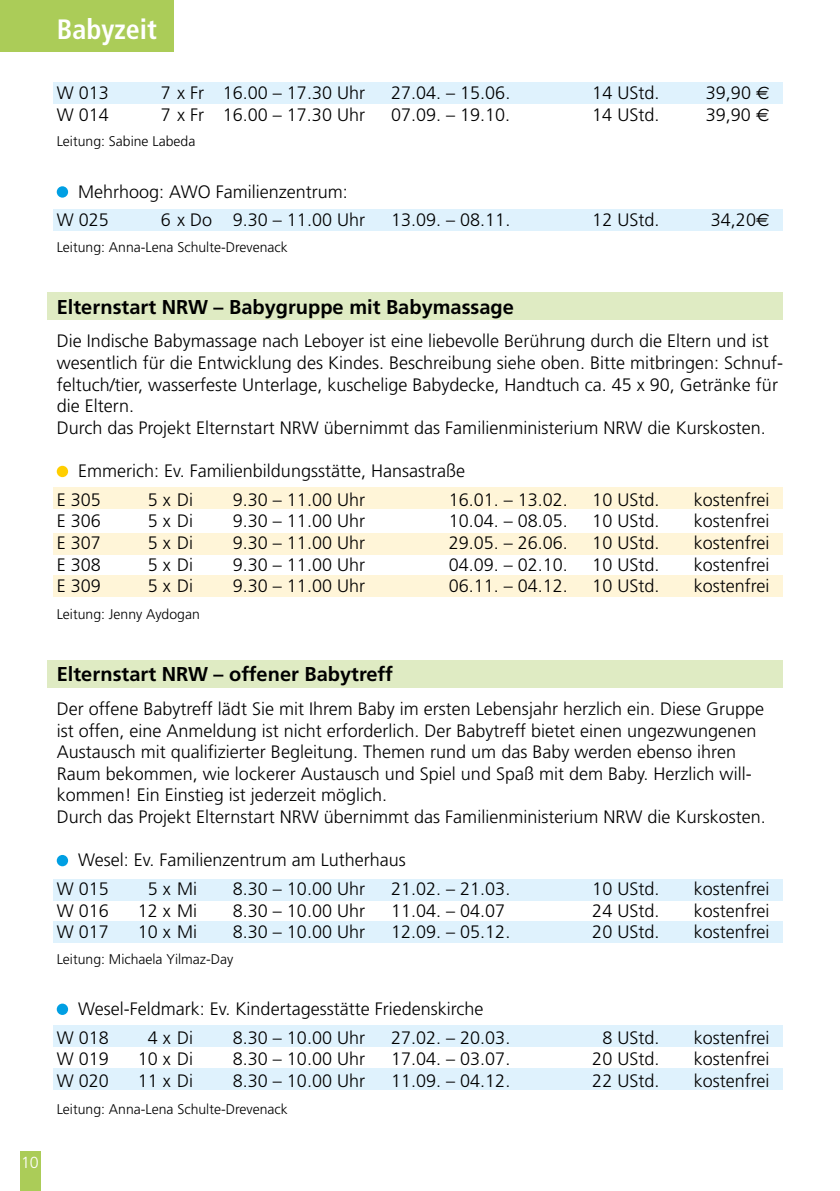
<style>
.page{position:relative;width:840px;height:1191px;background:#fff}
.page>*{position:absolute;margin:0;border:0;box-sizing:border-box;transform-origin:0 0}
.t1{font:700 condensed 28px "Frutiger";color:#fff}
.t2{font:700 20px "Frutiger";color:#000}
.t3{font:300 18px/21.6px "Frutiger";color:#000}
.t4{font:300 16px "Frutiger";color:#fff}
.t5{font:300 14px "Frutiger";color:#000}
.s1{font-family:"Euro Sans";font-weight:400}
</style>
<div class="page">
<div style="left:20px;top:1151px;width:20px;height:40px;background:#abcc58"></div>
<div style="left:0;top:0;width:173px;height:51px;background:#abcc58"></div>
<div style="left:53px;top:533px;width:729px;height:21px;background:#fff5d8"></div>
<div style="left:53px;top:575px;width:729px;height:21px;background:#fff5d8"></div>
<div style="left:53px;top:921px;width:729px;height:21px;background:#dff2fd"></div>
<div style="left:53px;top:879px;width:729px;height:21px;background:#dff2fd"></div>
<div style="left:53px;top:1025px;width:729px;height:21px;background:#dff2fd"></div>
<div style="left:53px;top:1068px;width:729px;height:22px;background:#dff2fd"></div>
<div style="left:53px;top:210px;width:729px;height:21px;background:#dff2fd"></div>
<div style="left:48px;top:660px;width:734px;height:28px;background:#dfebc3"></div>
<div style="left:53px;top:82px;width:729px;height:21px;background:#dff2fd"></div>
<div style="left:53px;top:488px;width:729px;height:21px;background:#fff5d8"></div>
<div style="left:48px;top:292px;width:734px;height:28px;background:#dfebc3"></div>
<div style="left:57px;top:186px;width:11px;height:12px;background:#009fe3;border-radius:50%"></div>
<div style="left:57px;top:466px;width:11px;height:11px;background:#ffce00;border-radius:50%"></div>
<div style="left:57px;top:855px;width:11px;height:11px;background:#009fe3;border-radius:50%"></div>
<div style="left:57px;top:1003px;width:11px;height:12px;background:#009fe3;border-radius:50%"></div>
<p class="t4" style="left:21px;top:1153px;width:19px">10</p>
<h1 class="t1" style="left:57px;top:12px;width:102px">Babyzeit</h1>
<p class="t3" style="left:57px;top:82px;width:54px">W 013</p>
<p class="t3" style="left:161px;top:82px;width:206px">7 x Fr 16.00 – 17.30 Uhr</p>
<p class="t3" style="left:391px;top:82px;width:121px">27.04. – 15.06.</p>
<p class="t3" style="left:592px;top:82px;width:69px">14 UStd.</p>
<p class="t3" style="left:705px;top:82px;width:65px">39,90 <span class="s1">E</span></p>
<p class="t3" style="left:57px;top:104px;width:54px">W 014</p>
<p class="t3" style="left:161px;top:104px;width:206px">7 x Fr 16.00 – 17.30 Uhr</p>
<p class="t3" style="left:391px;top:104px;width:121px">07.09. – 19.10.</p>
<p class="t3" style="left:592px;top:104px;width:69px">14 UStd.</p>
<p class="t3" style="left:705px;top:104px;width:65px">39,90 <span class="s1">E</span></p>
<p class="t5" style="left:57px;top:134px;width:140px">Leitung: Sabine Labeda</p>
<p class="t3" style="left:57px;top:177px;width:292px;line-height:28.6px;text-indent:21px">Mehrhoog: AWO Familienzentrum:<br>W 025</p>
<p class="t3" style="left:161px;top:209px;width:206px">6 x Do 9.30 – 11.00 Uhr</p>
<p class="t3" style="left:391px;top:209px;width:121px">13.09. – 08.11.</p>
<p class="t3" style="left:592px;top:209px;width:69px">12 UStd.</p>
<p class="t3" style="left:710px;top:209px;width:60px">34,20<span class="s1">E</span></p>
<p class="t5" style="left:57px;top:239px;width:232px">Leitung: Anna-Lena Schulte-Drevenack</p>
<p class="t2" style="left:57px;top:295px;width:458px">Elternstart NRW – Babygruppe mit Babymassage</p>
<p class="t3" style="left:57px;top:330px;width:727px">Die Indische Babymassage nach Leboyer ist eine liebevolle Berührung durch die Eltern und ist wesentlich für die Entwicklung des Kindes. Beschreibung siehe oben. Bitte mitbringen: Schnuf&shy;feltuch/tier, wasserfeste Unterlage, kuschelige Babydecke, Handtuch ca. 45 x 90, Getränke für die Eltern.<br>Durch das Projekt Elternstart NRW übernimmt das Familienministerium NRW die Kurskosten.</p>
<p class="t3" style="left:57px;top:456px;width:410px;line-height:28.6px;text-indent:21px">Emmerich: Ev. Familienbildungsstätte, Hansastraße<br>E 305</p>
<p class="t3" style="left:148px;top:489px;width:47px">5 x Di</p>
<p class="t3" style="left:233px;top:489px;width:134px">9.30 – 11.00 Uhr</p>
<p class="t3" style="left:448px;top:489px;width:121px">16.01. – 13.02.</p>
<p class="t3" style="left:592px;top:489px;width:69px">10 UStd.</p>
<p class="t3" style="left:693px;top:489px;width:77px">kostenfrei</p>
<p class="t3" style="left:57px;top:510px;width:46px">E 306</p>
<p class="t3" style="left:148px;top:510px;width:47px">5 x Di</p>
<p class="t3" style="left:233px;top:510px;width:134px">9.30 – 11.00 Uhr</p>
<p class="t3" style="left:448px;top:510px;width:121px">10.04. – 08.05.</p>
<p class="t3" style="left:592px;top:510px;width:69px">10 UStd.</p>
<p class="t3" style="left:693px;top:510px;width:77px">kostenfrei</p>
<p class="t3" style="left:57px;top:532px;width:46px">E 307</p>
<p class="t3" style="left:148px;top:532px;width:47px">5 x Di</p>
<p class="t3" style="left:233px;top:532px;width:134px">9.30 – 11.00 Uhr</p>
<p class="t3" style="left:448px;top:532px;width:121px">29.05. – 26.06.</p>
<p class="t3" style="left:592px;top:532px;width:69px">10 UStd.</p>
<p class="t3" style="left:693px;top:532px;width:77px">kostenfrei</p>
<p class="t3" style="left:57px;top:553px;width:46px">E 308</p>
<p class="t3" style="left:148px;top:553px;width:47px">5 x Di</p>
<p class="t3" style="left:233px;top:553px;width:134px">9.30 – 11.00 Uhr</p>
<p class="t3" style="left:448px;top:553px;width:121px">04.09. – 02.10.</p>
<p class="t3" style="left:592px;top:553px;width:69px">10 UStd.</p>
<p class="t3" style="left:693px;top:553px;width:77px">kostenfrei</p>
<p class="t3" style="left:57px;top:575px;width:46px">E 309</p>
<p class="t3" style="left:148px;top:575px;width:47px">5 x Di</p>
<p class="t3" style="left:233px;top:575px;width:134px">9.30 – 11.00 Uhr</p>
<p class="t3" style="left:448px;top:575px;width:121px">06.11. – 04.12.</p>
<p class="t3" style="left:592px;top:575px;width:69px">10 UStd.</p>
<p class="t3" style="left:693px;top:575px;width:77px">kostenfrei</p>
<p class="t5" style="left:57px;top:606px;width:144px">Leitung: Jenny Aydogan</p>
<p class="t2" style="left:57px;top:662px;width:337px">Elternstart NRW – offener Babytreff</p>
<p class="t3" style="left:57px;top:698px;width:710px">Der offene Babytreff lädt Sie mit Ihrem Baby im ersten Lebensjahr herzlich ein. Diese Gruppe ist offen, eine Anmeldung ist nicht erforderlich. Der Babytreff bietet einen ungezwungenen Austausch mit qualifizierter Begleitung. Themen rund um das Baby werden ebenso ihren Raum bekommen, wie lockerer Austausch und Spiel und Spaß mit dem Baby. Herzlich will&shy;kommen! Ein Einstieg ist jederzeit möglich.<br>Durch das Projekt Elternstart NRW übernimmt das Familienministerium NRW die Kurskosten.</p>
<p class="t3" style="left:57px;top:845px;width:350px;line-height:28.6px;text-indent:21px">Wesel: Ev. Familienzentrum am Lutherhaus<br>W 015</p>
<p class="t3" style="left:148px;top:878px;width:51px">5 x Mi</p>
<p class="t3" style="left:233px;top:878px;width:134px">8.30 – 10.00 Uhr</p>
<p class="t3" style="left:391px;top:878px;width:121px">21.02. – 21.03.</p>
<p class="t3" style="left:592px;top:878px;width:69px">10 UStd.</p>
<p class="t3" style="left:693px;top:878px;width:77px">kostenfrei</p>
<p class="t3" style="left:57px;top:899px;width:54px">W 016</p>
<p class="t3" style="left:138px;top:899px;width:61px">12 x Mi</p>
<p class="t3" style="left:233px;top:899px;width:134px">8.30 – 10.00 Uhr</p>
<p class="t3" style="left:391px;top:899px;width:116px">11.04. – 04.07</p>
<p class="t3" style="left:592px;top:899px;width:69px">24 UStd.</p>
<p class="t3" style="left:693px;top:899px;width:77px">kostenfrei</p>
<p class="t3" style="left:57px;top:921px;width:54px">W 017</p>
<p class="t3" style="left:138px;top:921px;width:61px">10 x Mi</p>
<p class="t3" style="left:233px;top:921px;width:134px">8.30 – 10.00 Uhr</p>
<p class="t3" style="left:391px;top:921px;width:121px">12.09. – 05.12.</p>
<p class="t3" style="left:592px;top:921px;width:69px">20 UStd.</p>
<p class="t3" style="left:693px;top:921px;width:77px">kostenfrei</p>
<p class="t5" style="left:57px;top:951px;width:178px">Leitung: Michaela Yilmaz-Day</p>
<p class="t3" style="left:57px;top:994px;width:428px;line-height:28.6px;text-indent:21px">Wesel-Feldmark: Ev. Kindertagesstätte Friedenskirche<br>W 018</p>
<p class="t3" style="left:148px;top:1026px;width:47px">4 x Di</p>
<p class="t3" style="left:233px;top:1026px;width:134px">8.30 – 10.00 Uhr</p>
<p class="t3" style="left:391px;top:1026px;width:121px">27.02. – 20.03.</p>
<p class="t3" style="left:602px;top:1026px;width:59px">8 UStd.</p>
<p class="t3" style="left:693px;top:1026px;width:77px">kostenfrei</p>
<p class="t3" style="left:57px;top:1048px;width:54px">W 019</p>
<p class="t3" style="left:138px;top:1048px;width:57px">10 x Di</p>
<p class="t3" style="left:233px;top:1048px;width:134px">8.30 – 10.00 Uhr</p>
<p class="t3" style="left:391px;top:1048px;width:121px">17.04. – 03.07.</p>
<p class="t3" style="left:592px;top:1048px;width:69px">20 UStd.</p>
<p class="t3" style="left:693px;top:1048px;width:77px">kostenfrei</p>
<p class="t3" style="left:57px;top:1069px;width:54px">W 020</p>
<p class="t3" style="left:138px;top:1069px;width:57px">11 x Di</p>
<p class="t3" style="left:233px;top:1069px;width:134px">8.30 – 10.00 Uhr</p>
<p class="t3" style="left:391px;top:1069px;width:121px">11.09. – 04.12.</p>
<p class="t3" style="left:592px;top:1069px;width:69px">22 UStd.</p>
<p class="t3" style="left:693px;top:1069px;width:77px">kostenfrei</p>
<p class="t5" style="left:57px;top:1101px;width:232px">Leitung: Anna-Lena Schulte-Drevenack</p>
</div>
